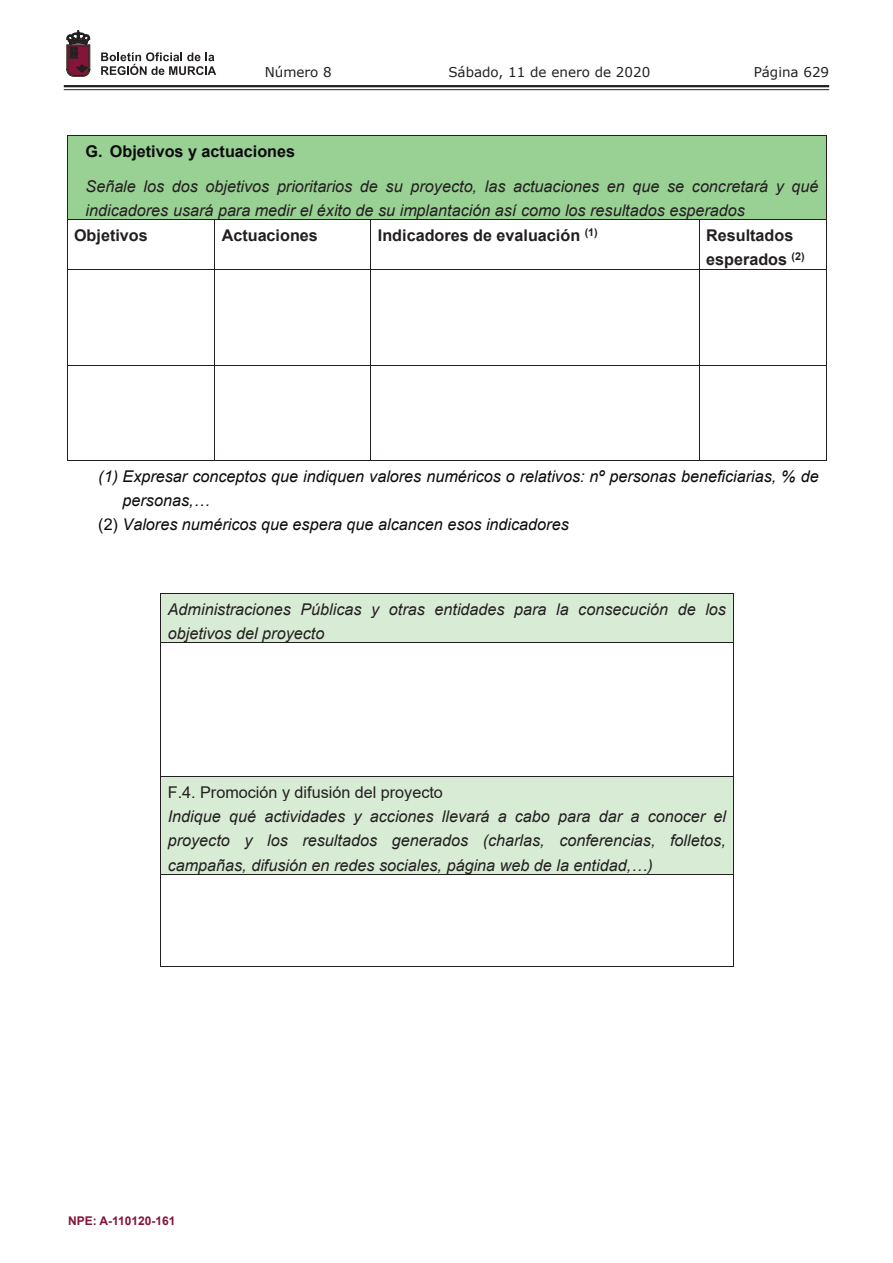
<style>
.page{position:relative;width:893px;height:1263px;background:#fff}
.page>*{position:absolute;margin:0;border:0;box-sizing:border-box;transform-origin:0 0}
.t1{font:italic 16.2px/24.3px "Arial";color:#231f20}
.t2{font:italic 16.2px "Arial";color:#0c0a0d}
.t3{font:700 16.2px/24.3px "Arial";color:#231f20}
.t4{font:16.2px "Arial";color:#231f20}
.t5{font:700 16.2px "Arial";color:#0c0a0d}
.t6{font:13.5px "Verdana";color:#231f20}
.t7{font:700 12px "Arial";color:#83143a}
.s1{font-style:normal}
</style>
<div class="page">
<hr style="left:64px;top:85px;width:765px;height:2px;background:#231f20">
<hr style="left:64px;top:89px;width:765px;height:1px;background:#231f20">
<svg style="left:101px;top:52px;width:115px;height:23px"></svg>
<svg style="left:67px;top:31px;width:23px;height:45px"></svg>
<div style="left:161px;top:594px;width:572px;height:48px;background:#d8ebd5"></div>
<hr style="left:160px;top:593px;width:574px;height:1px;background:#231f20">
<hr style="left:160px;top:594px;width:1px;height:48px;background:#231f20">
<hr style="left:733px;top:594px;width:1px;height:48px;background:#231f20">
<hr style="left:160px;top:642px;width:574px;height:1px;background:#231f20">
<hr style="left:160px;top:643px;width:1px;height:133px;background:#231f20">
<hr style="left:733px;top:643px;width:1px;height:133px;background:#231f20">
<div style="left:161px;top:777px;width:572px;height:97px;background:#d8ebd5"></div>
<hr style="left:160px;top:776px;width:574px;height:1px;background:#231f20">
<hr style="left:160px;top:777px;width:1px;height:97px;background:#231f20">
<hr style="left:733px;top:777px;width:1px;height:97px;background:#231f20">
<hr style="left:160px;top:874px;width:574px;height:1px;background:#231f20">
<hr style="left:160px;top:875px;width:1px;height:91px;background:#231f20">
<hr style="left:160px;top:966px;width:573px;height:1px;background:#231f20">
<hr style="left:733px;top:875px;width:1px;height:91px;background:#231f20">
<div style="left:74px;top:136px;width:745px;height:35px;background:#99d094"></div>
<div style="left:74px;top:171px;width:745px;height:24px;background:#99d094"></div>
<div style="left:74px;top:195px;width:745px;height:25px;background:#99d094"></div>
<hr style="left:67px;top:135px;width:759px;height:1px;background:#231f20">
<hr style="left:67px;top:136px;width:1px;height:84px;background:#231f20">
<hr style="left:826px;top:136px;width:1px;height:84px;background:#231f20">
<hr style="left:67px;top:220px;width:759px;height:1px;background:#231f20">
<hr style="left:67px;top:220px;width:1px;height:49px;background:#231f20">
<hr style="left:214px;top:220px;width:1px;height:49px;background:#231f20">
<hr style="left:371px;top:220px;width:1px;height:49px;background:#231f20">
<hr style="left:699px;top:220px;width:1px;height:49px;background:#231f20">
<hr style="left:826px;top:220px;width:1px;height:49px;background:#231f20">
<hr style="left:67px;top:269px;width:759px;height:1px;background:#231f20">
<hr style="left:67px;top:269px;width:1px;height:96px;background:#231f20">
<hr style="left:214px;top:269px;width:1px;height:96px;background:#231f20">
<hr style="left:371px;top:269px;width:1px;height:96px;background:#231f20">
<hr style="left:699px;top:269px;width:1px;height:96px;background:#231f20">
<hr style="left:826px;top:269px;width:1px;height:96px;background:#231f20">
<hr style="left:67px;top:365px;width:759px;height:1px;background:#231f20">
<hr style="left:67px;top:365px;width:1px;height:95px;background:#231f20">
<hr style="left:214px;top:365px;width:1px;height:95px;background:#231f20">
<hr style="left:371px;top:365px;width:1px;height:95px;background:#231f20">
<hr style="left:699px;top:365px;width:1px;height:95px;background:#231f20">
<hr style="left:826px;top:365px;width:1px;height:95px;background:#231f20">
<hr style="left:67px;top:460px;width:759px;height:1px;background:#231f20">
<p class="t6" style="left:265px;top:62px;width:69px">Número 8</p>
<p class="t6" style="left:448px;top:62px;width:203px">Sábado, 11 de enero de 2020</p>
<p class="t6" style="left:754px;top:62px;width:77px">Página 629</p>
<p class="t5" style="left:86px;top:140px;width:211px">G. Objetivos y actuaciones</p>
<p class="t1" style="left:86px;top:174px;width:734px">Señale los dos objetivos prioritarios de su proyecto, las actuaciones en que se concretará y qué indicadores usará para medir el éxito de su implantación así como los resultados esperados</p>
<p class="t3" style="left:74px;top:223px;width:75px">Objetivos</p>
<p class="t3" style="left:222px;top:223px;width:98px">Actuaciones</p>
<p class="t3" style="left:378px;top:223px;width:221px">Indicadores de evaluación <sup>(1)</sup></p>
<p class="t3" style="left:706px;top:223px;width:100px">Resultados esperados <sup>(2)</sup></p>
<p class="t2" style="left:98px;top:466px;width:722px">(1) Expresar conceptos que indiquen valores numéricos o relativos: nº personas beneficiarias, % de</p>
<p class="t2" style="left:123px;top:490px;width:89px">personas,…</p>
<p class="t2" style="left:98px;top:514px;width:472px"><span class="s1">(2)</span> Valores numéricos que espera que alcancen esos indicadores</p>
<p class="t1" style="left:168px;top:597px;width:560px">Administraciones Públicas y otras entidades para la consecución de los objetivos del proyecto</p>
<p class="t4" style="left:168px;top:781px;width:277px">F.4. Promoción y difusión del proyecto</p>
<p class="t1" style="left:168px;top:804px;width:560px;text-align:justify">Indique qué actividades y acciones llevará a cabo para dar a conocer el proyecto y los resultados generados (charlas, conferencias, folletos, campañas, difusión en redes sociales, página web de la entidad,…)</p>
<p class="t7" style="left:68px;top:1212px;width:109px">NPE: A-110120-161</p>
</div>
